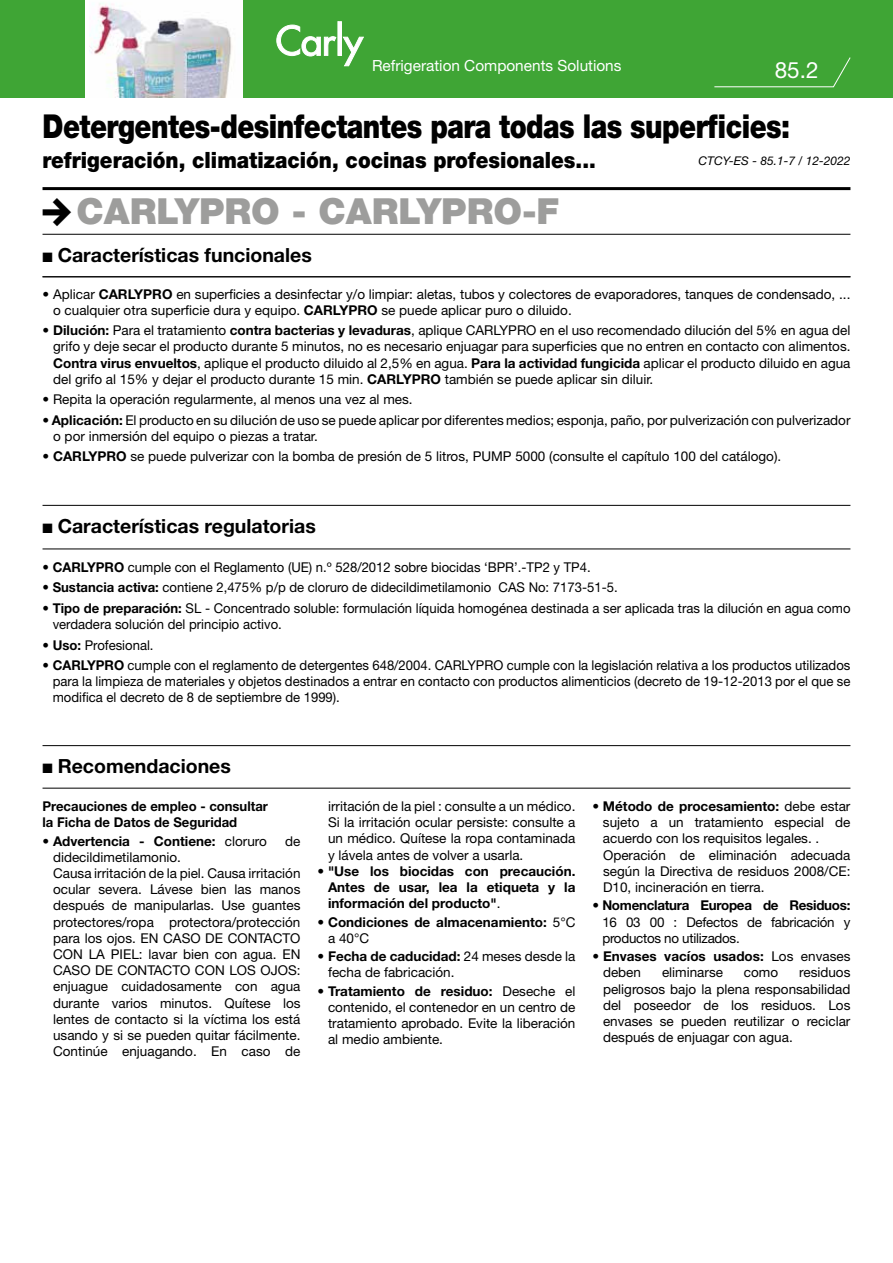
<style>
.page{position:relative;width:893px;height:1263px;background:#fff}
.page>*{position:absolute;margin:0;border:0;box-sizing:border-box;transform-origin:0 0}
.t1{font:900 36px "Helvetica Neue LT Pro";color:#9d9d9c}
.t2{font:900 33px "Helvetica Neue LT Pro";letter-spacing:-.02em;color:#000;scale:.82 1}
.t3{font:900 22.5px "Helvetica Neue LT Pro";color:#000;scale:.9 1}
.t4{font:22.5px "Helvetica Neue LT Pro";color:#fff}
.t5{font:700 19.5px "Helvetica Neue LT Pro";color:#000}
.t6{font:15.3px "Helvetica Neue LT Pro";color:#fff}
.t7{font:13.5px/16.2px "Helvetica Neue LT Pro";color:#000}
.t8{font:700 13.5px/16.2px "Helvetica Neue LT Pro";color:#000}
.t9{font:italic 12px "Helvetica Neue LT Pro";color:#000}
.s1{font-weight:700}
.s2{font-weight:400}
</style>
<div class="page">
<div style="left:0;top:0;width:893px;height:98px;background:#3fa535"></div>
<hr style="left:43px;top:187px;width:807px;height:3px;background:#000">
<hr style="left:43px;top:234px;width:807px;height:1px;background:#000">
<div style="left:85px;top:0;width:157px;height:99px;background:#fff"></div>
<hr style="left:338px;top:22px;width:3px;height:33px;background:#fff">
<div style="left:337px;top:21px;width:5px;height:35px;border:1px solid #fff"></div>
<svg style="left:276px;top:24px;width:88px;height:42px"></svg>
<svg style="left:714px;top:57px;width:137px;height:31px"></svg>
<img style="left:89px;top:3px;width:143px;height:95px">
<hr style="left:43px;top:276px;width:807px;height:1px;background:#000">
<hr style="left:43px;top:505px;width:807px;height:1px;background:#000">
<hr style="left:43px;top:549px;width:807px;height:1px;background:#000">
<hr style="left:43px;top:745px;width:807px;height:1px;background:#000">
<hr style="left:43px;top:788px;width:807px;height:1px;background:#000">
<p class="t6" style="left:372px;top:56px;width:251px">Refrigeration Components Solutions</p>
<h3 class="t4" style="left:775px;top:56px;width:45px">85.2</h3>
<h2 class="t2" style="left:43px;top:107px;width:913px">Detergentes-desinfectantes para todas las superficies:</h2>
<h3 class="t3" style="left:43px;top:147px;width:616px">refrigeración, climatización, cocinas profesionales...</h3>
<p class="t9" style="left:699px;top:153px;width:153px">CTCY-ES - 85.1-7 / 12-2022</p>
<h1 class="t1" style="left:77px;top:190px;width:484px">CARLYPRO - CARLYPRO-F</h1>
<h3 class="t5" style="left:43px;top:243px;width:271px">■ Características funcionales</h3>
<p class="t7" style="left:53px;top:285px;width:799px;text-indent:-11px">• Aplicar <span class="s1">CARLYPRO</span> en superficies a desinfectar y/o limpiar: aletas, tubos y colectores de evaporadores, tanques de condensado, ... o cualquier otra superficie dura y equipo. <span class="s1">CARLYPRO</span> se puede aplicar puro o diluido.</p>
<p class="t7" style="left:53px;top:322px;width:799px;text-align:justify;text-indent:-11px">• <span class="s1">Dilución:</span> Para el tratamiento <span class="s1">contra bacterias y levaduras</span>, aplique CARLYPRO en el uso recomendado dilución del 5% en agua del grifo y deje secar el producto durante 5 minutos, no es necesario enjuagar para superficies que no entren en contacto con alimentos.<br><span class="s1">Contra virus envueltos</span>, aplique el producto diluido al 2,5% en agua. <span class="s1">Para la actividad fungicida</span> aplicar el producto diluido en agua del grifo al 15% y dejar el producto durante 15 min. <span class="s1">CARLYPRO</span> también se puede aplicar sin diluir.</p>
<p class="t7" style="left:43px;top:391px;width:372px">• Repita la operación regularmente, al menos una vez al mes.</p>
<p class="t7" style="left:53px;top:411px;width:799px;text-indent:-11px">• <span class="s1">Aplicación:</span> El producto en su dilución de uso se puede aplicar por diferentes medios; esponja, paño, por pulverización con pulverizador o por inmersión del equipo o piezas a tratar.</p>
<p class="t7" style="left:43px;top:448px;width:740px">• <span class="s1">CARLYPRO</span> se puede pulverizar con la bomba de presión de 5 litros, PUMP 5000 (consulte el capítulo 100 del catálogo).</p>
<h3 class="t5" style="left:43px;top:513px;width:275px">■ Características regulatorias</h3>
<p class="t7" style="left:43px;top:559px;width:550px">• <span class="s1">CARLYPRO</span> cumple con el Reglamento (UE) n.º 528/2012 sobre biocidas ‘BPR’.-TP2 y TP4.</p>
<p class="t7" style="left:43px;top:579px;width:577px"><span class="s1">• Sustancia activa:</span> contiene 2,475% p/p de cloruro de didecildimetilamonio CAS No: 7173-51-5.</p>
<p class="t7" style="left:53px;top:600px;width:799px;text-indent:-10px"><span class="s1">• Tipo de preparación:</span> SL - Concentrado soluble: formulación líquida homogénea destinada a ser aplicada tras la dilución en agua como verdadera solución del principio activo.</p>
<p class="t7" style="left:43px;top:636px;width:113px"><span class="s1">• Uso:</span> Profesional.</p>
<p class="t7" style="left:53px;top:657px;width:799px;text-align:justify;text-indent:-10px">• <span class="s1">CARLYPRO</span> cumple con el reglamento de detergentes 648/2004. CARLYPRO cumple con la legislación relativa a los productos utilizados para la limpieza de materiales y objetos destinados a entrar en contacto con productos alimenticios (decreto de 19-12-2013 por el que se modifica el decreto de 8 de septiembre de 1999).</p>
<h3 class="t5" style="left:43px;top:754px;width:190px">■ Recomendaciones</h3>
<p class="t8" style="left:43px;top:798px;width:227px">Precauciones de empleo - consultar la Ficha de Datos de Seguridad</p>
<p class="t8" style="left:43px;top:832px;width:226px"><span class="s2">•</span> Advertencia - Contiene: <span class="s2">cloruro</span></p>
<p class="t7" style="left:285px;top:832px;width:17px">de</p>
<p class="t7" style="left:53px;top:848px;width:249px">didecildimetilamonio.<br>Causa irritación de la piel. Causa irritación ocular severa. Lávese bien las manos después de manipularlas. Use guantes protectores/ropa protectora/protección para los ojos. EN CASO DE CONTACTO CON LA PIEL: lavar bien con agua. EN CASO DE CONTACTO CON LOS OJOS: enjuague cuidadosamente con agua durante varios minutos. Quítese los lentes de contacto si la víctima los está usando y si se pueden quitar fácilmente.<br>Continúe enjuagando. En caso de</p>
<p class="t7" style="left:328px;top:798px;width:249px;text-align:justify">irritación de la piel : consulte a un médico.<br>Si la irritación ocular persiste: consulte a un médico. Quítese la ropa contaminada y lávela antes de volver a usarla.</p>
<p class="t8" style="left:328px;top:862px;width:249px;text-align:justify;text-indent:-11px"><span class="s2">•</span> "Use los biocidas con precaución.<br>Antes de usar, lea la etiqueta y la información del producto"<span class="s2">.</span></p>
<p class="t8" style="left:328px;top:913px;width:249px;text-indent:-11px"><span class="s2">•</span> Condiciones de almacenamiento: <span class="s2">5°C a 40°C</span></p>
<p class="t7" style="left:328px;top:948px;width:249px;text-indent:-11px">• <span class="s1">Fecha de caducidad:</span> 24 meses desde la fecha de fabricación.</p>
<p class="t7" style="left:328px;top:982px;width:249px;text-align:justify;text-indent:-11px">• <span class="s1">Tratamiento de residuo:</span> Deseche el contenido, el contenedor en un centro de tratamiento aprobado. Evite la liberación al medio ambiente.</p>
<p class="t7" style="left:603px;top:798px;width:249px;text-indent:-11px">• <span class="s1">Método de procesamiento:</span> debe estar sujeto a un tratamiento especial de acuerdo con los requisitos legales. .<br>Operación de eliminación adecuada según la Directiva de residuos 2008/CE:<br>D10, incineración en tierra.</p>
<p class="t7" style="left:602px;top:897px;width:250px;text-align:justify;text-indent:-10px">• <span class="s1">Nomenclatura Europea de Residuos:<br></span>16 03 00 : Defectos de fabricación y productos no utilizados.</p>
<p class="t8" style="left:603px;top:948px;width:249px;text-indent:-11px">• Envases vacíos usados: <span class="s2">Los envases deben</span></p>
<p class="t7" style="left:603px;top:964px;width:249px;text-align:justify;text-indent:196px">residuos peligrosos bajo la plena responsabilidad del poseedor de los residuos. Los envases se pueden reutilizar o reciclar después de enjuagar con agua.</p>
<p class="t7" style="left:662px;top:964px;width:63px">eliminarse</p>
<p class="t7" style="left:744px;top:964px;width:36px">como</p>
</div>
